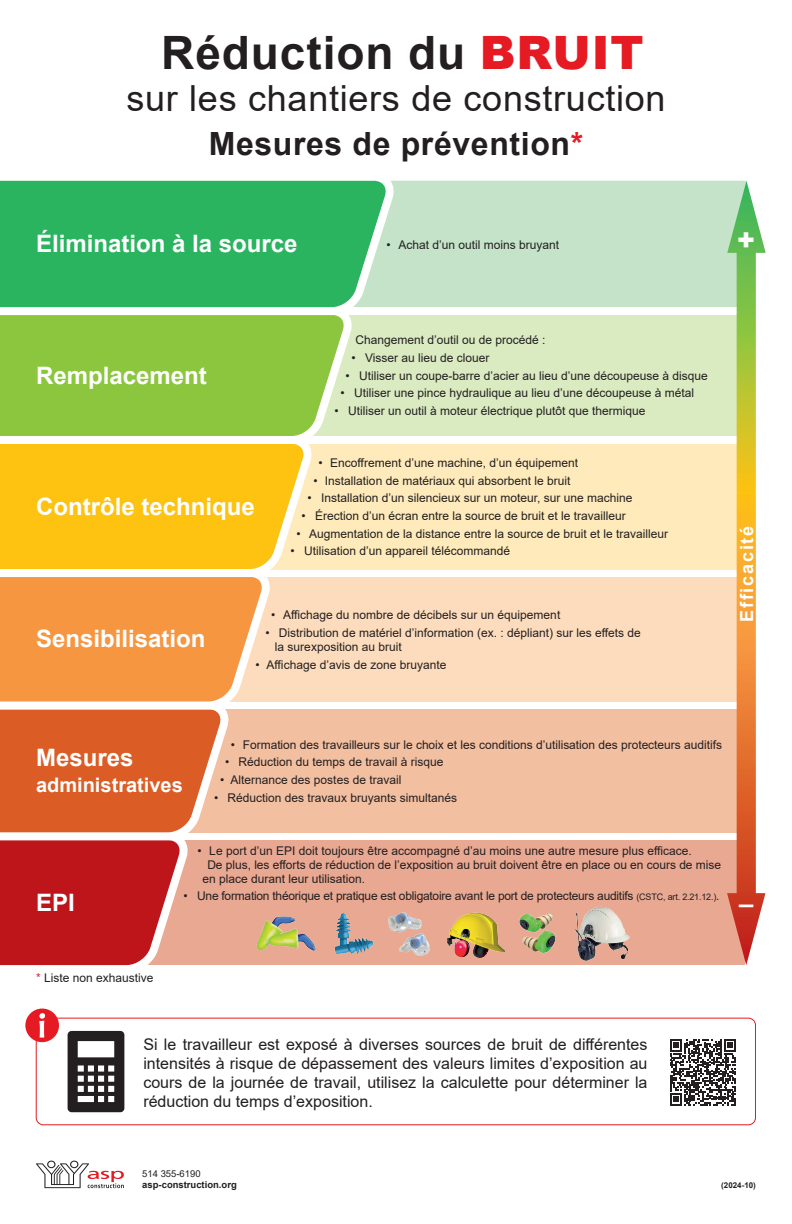
<style>
.page{position:relative;width:792px;height:1224px;background:#fff}
.page>*{position:absolute;margin:0;border:0;box-sizing:border-box;transform-origin:0 0}
.t1{font:700 46px "Arial";letter-spacing:.02em;color:#231f20}
.t2{font:36px "Arial";letter-spacing:.02em;color:#231f20}
.t3{font:700 32px "Arial";letter-spacing:.02em;color:#231f20}
.t4{font:900 28.4px "Arial";color:#fff}
.t5{font:700 24px "Arial";color:#fff}
.t6{font:700 20px "Arial";color:#fff}
.t7{font:700 18px "Arial";letter-spacing:.1em;color:#fff}
.t8{font:16px/19.2px "Arial";color:#231f20;text-align:justify}
.t9{font:12px/14px "Arial";color:#231f20}
.t10{font:12px "Arial";letter-spacing:-.02em;color:#231f20}
.t11{font:700 9.4px "Arial";color:#231f20}
.t12{font:9.4px "Arial";color:#231f20}
.t13{font:700 8px "Arial";color:#231f20}
.s1{font-weight:900;color:#e51a23}
.s2{color:#e51a23}
.s3{font-size:9px}
</style>
<div class="page">
<div style="left:36px;top:1018px;width:720px;height:107px;border:1px solid #e51a23;border-radius:7px"></div>
<div style="left:25px;top:1009px;width:34px;height:33px;background:#e51a23;border-radius:50%"></div>
<svg style="left:39px;top:1013px;width:6px;height:25px"></svg>
<svg style="left:670px;top:1039px;width:66px;height:67px"></svg>
<svg style="left:68px;top:1031px;width:56px;height:81px"></svg>
<div style="left:36px;top:840px;width:709px;height:125px;background:#e9a892"></div>
<div style="left:36px;top:709px;width:709px;height:124px;background:#f3bfa1"></div>
<div style="left:36px;top:577px;width:709px;height:125px;background:#fddcbd"></div>
<div style="left:36px;top:444px;width:709px;height:126px;background:#feeaba"></div>
<div style="left:36px;top:315px;width:709px;height:121px;background:#daeac1"></div>
<div style="left:36px;top:181px;width:711px;height:126px;background:#c4e3c8"></div>
<svg style="left:0;top:714px;width:229px;height:252px"></svg>
<svg style="left:0;top:581px;width:270px;height:133px;background:#f7a158"></svg>
<svg style="left:0;top:448px;width:312px;height:133px;background:#fdc82e"></svg>
<svg style="left:0;top:319px;width:352px;height:129px;background:#9acb51"></svg>
<svg style="left:0;top:180px;width:402px;height:139px;background:#47bd71"></svg>
<svg style="left:36px;top:1161px;width:88px;height:27px"></svg>
<svg style="left:727px;top:181px;width:39px;height:784px"></svg>
<img style="left:256px;top:916px;width:60px;height:35px">
<img style="left:334px;top:913px;width:40px;height:42px">
<img style="left:575px;top:906px;width:55px;height:55px">
<img style="left:519px;top:913px;width:37px;height:40px">
<img style="left:388px;top:912px;width:42px;height:44px">
<img style="left:446px;top:912px;width:59px;height:46px">
<h1 class="t1" style="left:161px;top:21px;width:484px">Réduction du <span class="s1">BRUIT</span></h1>
<h2 class="t2" style="left:126px;top:74px;width:541px">sur les chantiers de construction</h2>
<h3 class="t3" style="left:209px;top:122px;width:376px">Mesures de prévention<span class="s2">*</span></h3>
<h3 class="t5" style="left:36px;top:227px;width:263px">Élimination à la source</h3>
<p class="t9" style="left:387px;top:238px;width:174px">• Achat d’un outil moins bruyant</p>
<h3 class="t4" style="left:737px;top:220px;width:20px">+</h3>
<h3 class="t5" style="left:36px;top:358px;width:172px">Remplacement</h3>
<h3 class="t5" style="left:36px;top:489px;width:220px">Contrôle technique</h3>
<p class="t9" style="left:356px;top:333px;width:192px">Changement d’outil ou de procédé :</p>
<p class="t9" style="left:352px;top:351px;width:139px">• Visser au lieu de clouer</p>
<p class="t9" style="left:346px;top:368px;width:364px">• Utiliser un coupe-barre d’acier au lieu d’une découpeuse à disque</p>
<p class="t9" style="left:341px;top:386px;width:355px">• Utiliser une pince hydraulique au lieu d’une découpeuse à métal</p>
<p class="t9" style="left:335px;top:404px;width:312px">• Utiliser un outil à moteur électrique plutôt que thermique</p>
<p class="t9" style="left:318px;top:456px;width:261px">• Encoffrement d’une machine, d’un équipement</p>
<p class="t9" style="left:314px;top:473px;width:258px">• Installation de matériaux qui absorbent le bruit</p>
<p class="t9" style="left:308px;top:491px;width:326px">• Installation d’un silencieux sur un moteur, sur une machine</p>
<p class="t9" style="left:302px;top:509px;width:326px">• Érection d’un écran entre la source de bruit et le travailleur</p>
<p class="t9" style="left:297px;top:526px;width:373px">• Augmentation de la distance entre la source de bruit et le travailleur</p>
<p class="t9" style="left:291px;top:544px;width:221px">• Utilisation d’un appareil télécommandé</p>
<h3 class="t5" style="left:36px;top:622px;width:171px">Sensibilisation</h3>
<p class="t9" style="left:271px;top:608px;width:291px">• Affichage du nombre de décibels sur un équipement</p>
<p class="t9" style="left:275px;top:626px;width:367px;text-indent:-10px">• Distribution de matériel d’information (ex. : dépliant) sur les effets de la surexposition au bruit</p>
<p class="t9" style="left:255px;top:657px;width:192px">• Affichage d’avis de zone bruyante</p>
<h3 class="t7" style="left:734px;top:622px;width:98px;rotate:-90deg">Efficacité</h3>
<h3 class="t5" style="left:36px;top:740px;width:99px">Mesures</h3>
<h3 class="t6" style="left:36px;top:771px;width:148px">administratives</h3>
<p class="t9" style="left:231px;top:737px;width:493px">• Formation des travailleurs sur le choix et les conditions d’utilisation des protecteurs auditifs</p>
<p class="t9" style="left:225px;top:755px;width:220px">• Réduction du temps de travail à risque</p>
<p class="t9" style="left:220px;top:773px;width:183px">• Alternance des postes de travail</p>
<p class="t9" style="left:214px;top:790px;width:244px">• Réduction des travaux bruyants simultanés</p>
<h3 class="t5" style="left:36px;top:886px;width:40px">EPI</h3>
<p class="t9" style="left:197px;top:843px;width:496px">• Le port d’un EPI doit toujours être accompagné d’au moins une autre mesure plus efficace.</p>
<p class="t9" style="left:207px;top:857px;width:515px">De plus, les efforts de réduction de l’exposition au bruit doivent être en place ou en cours de mise</p>
<p class="t9" style="left:202px;top:871px;width:164px">en place durant leur utilisation.</p>
<p class="t10" style="left:184px;top:888px;width:537px">• Une formation théorique et pratique est obligatoire avant le port de protecteurs auditifs <span class="s3">(CSTC, art. 2.21.12.)</span>.</p>
<h3 class="t4" style="left:739px;top:883px;width:16px">–</h3>
<p class="t9" style="left:36px;top:971px;width:119px"><span class="s2">*</span> Liste non exhaustive</p>
<p class="t8" style="left:143px;top:1034px;width:506px">Si le travailleur est exposé à diverses sources de bruit de différentes intensités à risque de dépassement des valeurs limites d’exposition au cours de la journée de travail, utilisez la calculette pour déterminer la réduction du temps d’exposition.</p>
<p class="t12" style="left:142px;top:1167px;width:60px">514 355-6190</p>
<p class="t11" style="left:142px;top:1178px;width:96px">asp-construction.org</p>
<p class="t13" style="left:721px;top:1179px;width:36px">(2024-10)</p>
</div>
